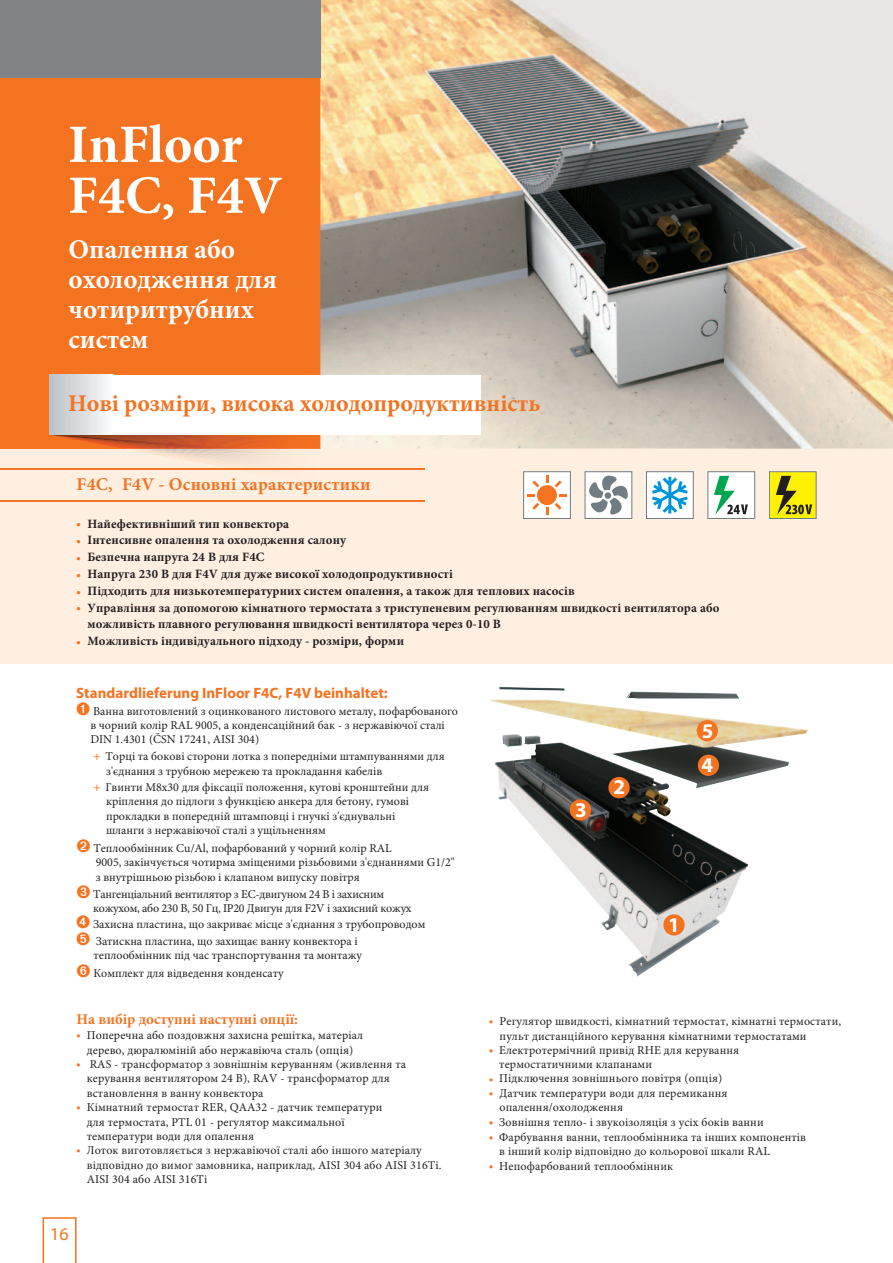
<style>
.page{position:relative;width:893px;height:1263px;background:#fff}
.page>*{position:absolute;margin:0;border:0;box-sizing:border-box;transform-origin:0 0}
.t1{font:700 54px/50.8px "Minion Pro";color:#fff}
.t2{font:700 27px/30px "Minion Pro";color:#fff}
.t3{font:700 24px "Minion Pro";color:#f47321}
.t4{font:700 21px "Myriad Pro";color:#fff}
.t5{font:700 18px "Minion Pro";letter-spacing:.01em;color:#f47321}
.t6{font:18px "Myriad Pro";color:#f47321}
.t7{font:700 15px "Myriad Pro";color:#f47321}
.t8{font:700 15px "Minion Pro";color:#f47321}
.t9{font:700 12.75px/16.8px "Minion Pro";letter-spacing:.01em;color:#231f20}
.t10{font:12px/14.4px "Minion Pro";letter-spacing:.01em;color:#231f20}
.t11{font:12px/13.5px "Minion Pro";letter-spacing:-.02em;color:#231f20}
.s1{font-family:"Myriad Pro";color:#f47321}
.s2{color:#f47321}
.s3{font-family:"Myriad Pro";font-weight:700;color:#f47321}
</style>
<div class="page">
<svg style="left:43px;top:1217px;width:34px;height:46px"></svg>
<div style="left:0;top:447px;width:893px;height:217px;background:#feefe1"></div>
<div style="left:0;top:77px;width:320px;height:372px;background:#f47321"></div>
<img style="left:320px;top:0;width:573px;height:449px">
<div style="left:0;top:0;width:320px;height:77px;background:#808285"></div>
<img style="left:490px;top:687px;width:318px;height:290px">
<div style="left:663px;top:914px;width:22px;height:21px;background:#f47321;border-radius:50%"></div>
<div style="left:608px;top:777px;width:22px;height:21px;background:#f47321;border-radius:50%"></div>
<div style="left:570px;top:799px;width:21px;height:21px;background:#f47321;border-radius:50%"></div>
<div style="left:698px;top:755px;width:21px;height:21px;background:#f47321;border-radius:50%"></div>
<div style="left:697px;top:720px;width:21px;height:21px;background:#f47321;border-radius:50%"></div>
<img style="left:139px;top:449px;width:187px;height:21px">
<img style="left:145px;top:449px;width:178px;height:21px">
<img style="left:150px;top:449px;width:167px;height:19px">
<img style="left:157px;top:449px;width:155px;height:17px">
<img style="left:164px;top:449px;width:142px;height:15px">
<img style="left:173px;top:449px;width:128px;height:13px">
<img style="left:182px;top:449px;width:113px;height:11px">
<img style="left:194px;top:449px;width:96px;height:8px">
<img style="left:256px;top:449px;width:22px;height:2px">
<img style="left:122px;top:448px;width:156px;height:1px">
<img style="left:111px;top:446px;width:167px;height:2px">
<img style="left:106px;top:445px;width:165px;height:1px">
<img style="left:95px;top:443px;width:183px;height:2px">
<img style="left:90px;top:442px;width:180px;height:1px">
<img style="left:50px;top:434px;width:228px;height:8px">
<img style="left:51px;top:434px;width:227px;height:6px">
<img style="left:52px;top:434px;width:226px;height:5px">
<img style="left:54px;top:434px;width:224px;height:3px">
<svg style="left:278px;top:434px;width:49px;height:19px"></svg>
<img style="left:61px;top:434px;width:242px;height:2px">
<div style="left:49px;top:375px;width:431px;height:59px;background:#fff"></div>
<div style="left:49px;top:375px;width:64px;height:59px;background:linear-gradient(to right,#bac0c4,#fafbfb)"></div>
<hr style="left:0;top:468px;width:425px;height:1px;background:#f47321">
<hr style="left:0;top:501px;width:425px;height:1px;background:#f47321">
<div style="left:524px;top:472px;width:46px;height:46px;background:#fff"></div>
<div style="left:523px;top:471px;width:48px;height:48px;border:1px solid #717d83"></div>
<div style="left:537px;top:485px;width:20px;height:20px;background:#f47321;border-radius:50%"></div>
<svg style="left:546px;top:507px;width:2px;height:7px"></svg>
<svg style="left:546px;top:476px;width:2px;height:7px"></svg>
<svg style="left:532px;top:503px;width:7px;height:7px"></svg>
<svg style="left:555px;top:480px;width:7px;height:7px"></svg>
<svg style="left:528px;top:494px;width:7px;height:2px"></svg>
<svg style="left:559px;top:494px;width:7px;height:2px"></svg>
<svg style="left:532px;top:480px;width:7px;height:7px"></svg>
<svg style="left:555px;top:503px;width:7px;height:7px"></svg>
<div style="left:708px;top:472px;width:47px;height:46px;background:#fff"></div>
<div style="left:708px;top:471px;width:47px;height:48px;border:1px solid #717d83"></div>
<svg style="left:714px;top:476px;width:34px;height:39px"></svg>
<div style="left:585px;top:472px;width:47px;height:46px;background:#fff"></div>
<div style="left:585px;top:471px;width:47px;height:48px;border:1px solid #717d83"></div>
<svg style="left:589px;top:475px;width:39px;height:40px"></svg>
<div style="left:605px;top:492px;width:6px;height:7px;background:#717d83;border-radius:50%"></div>
<div style="left:769px;top:472px;width:47px;height:46px;background:#fff101"></div>
<div style="left:769px;top:471px;width:47px;height:48px;border:1px solid #717d83"></div>
<svg style="left:776px;top:476px;width:36px;height:39px"></svg>
<div style="left:646px;top:472px;width:47px;height:46px;background:#fff"></div>
<div style="left:646px;top:471px;width:48px;height:48px;border:1px solid #717d83"></div>
<svg style="left:652px;top:477px;width:36px;height:36px"></svg>
<h1 class="t1" style="left:68px;top:119px;width:216px">InFloor<br>F4C, F4V</h1>
<h2 class="t2" style="left:69px;top:234px;width:210px">Опалення або охолодження для чотиритрубних систем</h2>
<h3 class="t3" style="left:68px;top:386px;width:474px">Нові розміри, висока холодопродуктивність</h3>
<h3 class="t5" style="left:77px;top:472px;width:296px">F4C, F4V - Основні характеристики</h3>
<p class="t9" style="left:77px;top:515px;width:214px"><span class="s1">•</span> Найефективніший тип конвектора</p>
<p class="t9" style="left:77px;top:532px;width:271px"><span class="s1">•</span> Інтенсивне опалення та охолодження салону</p>
<p class="t9" style="left:77px;top:548px;width:189px"><span class="s1">•</span> Безпечна напруга 24 В для F4C</p>
<p class="t9" style="left:77px;top:565px;width:378px"><span class="s1">•</span> Напруга 230 В для F4V для дуже високої холодопродуктивності</p>
<p class="t9" style="left:77px;top:582px;width:500px"><span class="s1">•</span> Підходить для низькотемпературних систем опалення, а також для теплових насосів</p>
<p class="t9" style="left:87px;top:599px;width:633px;text-indent:-11px"><span class="s1">•</span> Управління за допомогою кімнатного термостата з триступеневим регулюванням швидкості вентилятора або можливість плавного регулювання швидкості вентилятора через 0-10 В</p>
<p class="t9" style="left:77px;top:632px;width:329px"><span class="s1">•</span> Можливість індивідуального підходу - розміри, форми</p>
<p class="t7" style="left:76px;top:683px;width:313px">Standardlieferung InFloor F4C, F4V beinhaltet:</p>
<p class="t10" style="left:90px;top:704px;width:369px;text-indent:-14px"><span class="s2">➊</span> Ванна виготовлений з оцинкованого листового металу, пофарбованого в чорний колір RAL 9005, а конденсаційний бак - з нержавіючої сталі<br>DIN 1.4301 (ČSN 17241, AISI 304)</p>
<p class="t10" style="left:106px;top:749px;width:340px;text-indent:-13px"><span class="s1">+</span> Торці та бокові сторони лотка з попередніми штампуваннями для з'єднання з трубною мережею та прокладання кабелів</p>
<p class="t10" style="left:106px;top:780px;width:324px;text-indent:-13px"><span class="s1">+</span> Гвинти M8x30 для фіксації положення, кутові кронштейни для кріплення до підлоги з функцією анкера для бетону, гумові прокладки в попередній штамповці і гнучкі з'єднувальні шланги з нержавіючої сталі з ущільненням</p>
<p class="t10" style="left:96px;top:841px;width:360px;text-indent:-19px"><span class="s2">➋</span> Теплообмінник Cu/Al, пофарбований у чорний колір RAL<br>9005, закінчується чотирма зміщеними різьбовими з'єднаннями G1/2" з внутрішньою різьбою і клапаном випуску повітря</p>
<p class="t11" style="left:93px;top:887px;width:320px;text-indent:-17px"><span class="s2">➌</span> Тангенціальний вентилятор з ЕС-двигуном 24 В і захисним кожухом, або 230 В, 50 Гц, IP20 Двигун для F2V і захисний кожух</p>
<p class="t10" style="left:76px;top:916px;width:351px;line-height:16.5px"><span class="s2">➍</span> Захисна пластина, що закриває місце з'єднання з трубопроводом<br><span class="s2">➎</span> Затискна пластина, що захищає ванну конвектора і</p>
<p class="t10" style="left:77px;top:946px;width:287px;line-height:18.1px;text-indent:17px">теплообмінник під час транспортування та монтажу<br><span class="s2">➏</span> Комплект для відведення конденсату</p>
<p class="t8" style="left:77px;top:1008px;width:223px">На вибір доступні наступні опції:</p>
<p class="t10" style="left:77px;top:1028px;width:288px;text-align:center"><span class="s3">•</span> Поперечна або поздовжня захисна решітка, матеріал дерево, дюралюміній або нержавіюча сталь (опція)</p>
<p class="t10" style="left:87px;top:1057px;width:321px;text-indent:-10px"><span class="s3">•</span> RAS - трансформатор з зовнішнім керуванням (живлення та керування вентилятором 24 В), RAV - трансформатор для встановлення в ванну конвектора</p>
<p class="t10" style="left:87px;top:1100px;width:297px;text-indent:-10px"><span class="s3">•</span> Кімнатний термостат RER, QAA32 - датчик температури для термостата, PTL 01 - регулятор максимальної температури води для опалення</p>
<p class="t10" style="left:87px;top:1143px;width:356px;text-indent:-10px"><span class="s3">•</span> Лоток виготовляється з нержавіючої сталі або іншого матеріалу відповідно до вимог замовника, наприклад, AISI 304 або AISI 316Ti.<br>AISI 304 або AISI 316Ti</p>
<h3 class="t4" style="left:702px;top:717px;width:13px">5</h3>
<h3 class="t4" style="left:701px;top:751px;width:13px">4</h3>
<h3 class="t4" style="left:613px;top:774px;width:13px">2</h3>
<h3 class="t4" style="left:575px;top:796px;width:13px">3</h3>
<h3 class="t4" style="left:668px;top:911px;width:13px">1</h3>
<p class="t10" style="left:500px;top:1014px;width:343px;text-indent:-11px"><span class="s3">•</span> Регулятор швидкості, кімнатний термостат, кімнатні термостати, пульт дистанційного керування кімнатними термостатами</p>
<p class="t10" style="left:499px;top:1043px;width:241px;text-indent:-10px"><span class="s3">•</span> Електротермічний привід RHE для керування термостатичними клапанами</p>
<p class="t10" style="left:489px;top:1071px;width:235px"><span class="s3">•</span> Підключення зовнішнього повітря (опція)</p>
<p class="t10" style="left:500px;top:1086px;width:229px;text-indent:-11px"><span class="s3">•</span> Датчик температури води для перемикання опалення/охолодження</p>
<p class="t10" style="left:489px;top:1115px;width:276px"><span class="s3">•</span> Зовнішня тепло- і звукоізоляція з усіх боків ванни</p>
<p class="t10" style="left:499px;top:1130px;width:308px;text-indent:-10px"><span class="s3">•</span> Фарбування ванни, теплообмінника та інших компонентів в інший колір відповідно до кольорової шкали RAL</p>
<p class="t10" style="left:489px;top:1159px;width:186px"><span class="s3">•</span> Непофарбований теплообмінник</p>
<h3 class="t6" style="left:50px;top:1223px;width:20px">16</h3>
</div>
